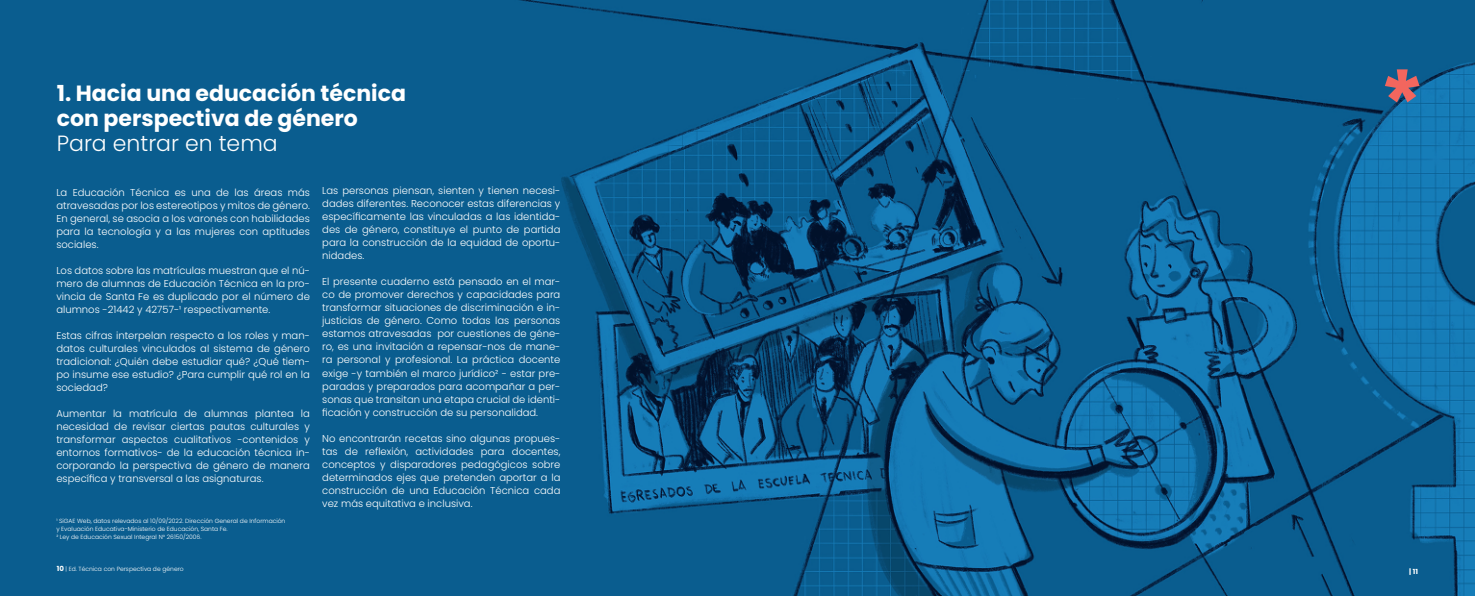
<style>
.page{position:relative;width:1475px;height:596px;background:#fff}
.page>*{position:absolute;margin:0;border:0;box-sizing:border-box;transform-origin:0 0}
.t1{font:700 80px "Fira Sans";color:#f2665e}
.t2{font:700 22px/25px "Poppins";color:#fff}
.t3{font:300 22px "Poppins";color:#fff}
.t4{font:300 10px/13px "Poppins";color:#fff;text-align:justify}
.t5{font:700 7px "Poppins";color:#fff}
.t6{font:300 6px/8px "Poppins";color:#fff}
.s1{font-weight:700;font-size:7px}
</style>
<div class="page">
<img style="left:0;top:0;width:1474px;height:595px">
<h2 class="t2" style="left:57px;top:81px;width:351px">1. Hacia una educación técnica con perspectiva de género</h2>
<h2 class="t3" style="left:57px;top:131px;width:222px">Para entrar en tema</h2>
<p class="t4" style="left:56px;top:186px;width:255px">La Educación Técnica es una de las áreas más atravesadas por los estereotipos y mitos de género.<br>En general, se asocia a los varones con habilidades para la tecnología y a las mujeres con aptitudes sociales.</p>
<p class="t4" style="left:56px;top:264px;width:255px">Los datos sobre las matrículas muestran que el nú&shy;mero de alumnas de Educación Técnica en la pro&shy;vincia de Santa Fe es duplicado por el número de alumnos -21442 y 42757-¹ respectivamente.</p>
<p class="t4" style="left:56px;top:329px;width:255px">Estas cifras interpelan respecto a los roles y man&shy;datos culturales vinculados al sistema de género tradicional: ¿Quién debe estudiar qué? ¿Qué tiem&shy;po insume ese estudio? ¿Para cumplir qué rol en la sociedad?</p>
<p class="t4" style="left:56px;top:407px;width:255px">Aumentar la matrícula de alumnas plantea la necesidad de revisar ciertas pautas culturales y transformar aspectos cualitativos -contenidos y entornos formativos- de la educación técnica in&shy;corporando la perspectiva de género de manera específica y transversal a las asignaturas.</p>
<p class="t6" style="left:56px;top:517px;width:230px">¹ SiGAE Web, datos relevados al 10/09/2022. Dirección General de Información y Evaluación Educativa-Ministerio de Educación, Santa Fe.<br>² Ley de Educación Sexual Integral N° 26150/2006.</p>
<p class="t6" style="left:57px;top:565px;width:128px"><span class="s1">10</span> | Ed. Técnica con Perspectiva de género</p>
<p class="t4" style="left:322px;top:184px;width:240px">Las personas piensan, sienten y tienen necesi&shy;dades diferentes. Reconocer estas diferencias y específicamente las vinculadas a las identida&shy;des de género, constituye el punto de partida para la construcción de la equidad de oportu&shy;nidades.</p>
<p class="t4" style="left:322px;top:275px;width:240px">El presente cuaderno está pensado en el mar&shy;co de promover derechos y capacidades para transformar situaciones de discriminación e in&shy;justicias de género. Como todas las personas estamos atravesadas por cuestiones de géne&shy;ro, es una invitación a repensar-nos de mane&shy;ra personal y profesional. La práctica docente exige -y también el marco jurídico² - estar pre&shy;paradas y preparados para acompañar a per&shy;sonas que transitan una etapa crucial de identi&shy;ficación y construcción de su personalidad.</p>
<p class="t4" style="left:322px;top:431px;width:240px">No encontrarán recetas sino algunas propues&shy;tas de reflexión, actividades para docentes, conceptos y disparadores pedagógicos sobre determinados ejes que pretenden aportar a la construcción de una Educación Técnica cada vez más equitativa e inclusiva.</p>
<h1 class="t1" style="left:1383px;top:33px;width:37px">*</h1>
<p class="t5" style="left:1408px;top:567px;width:10px">| 11</p>
</div>
